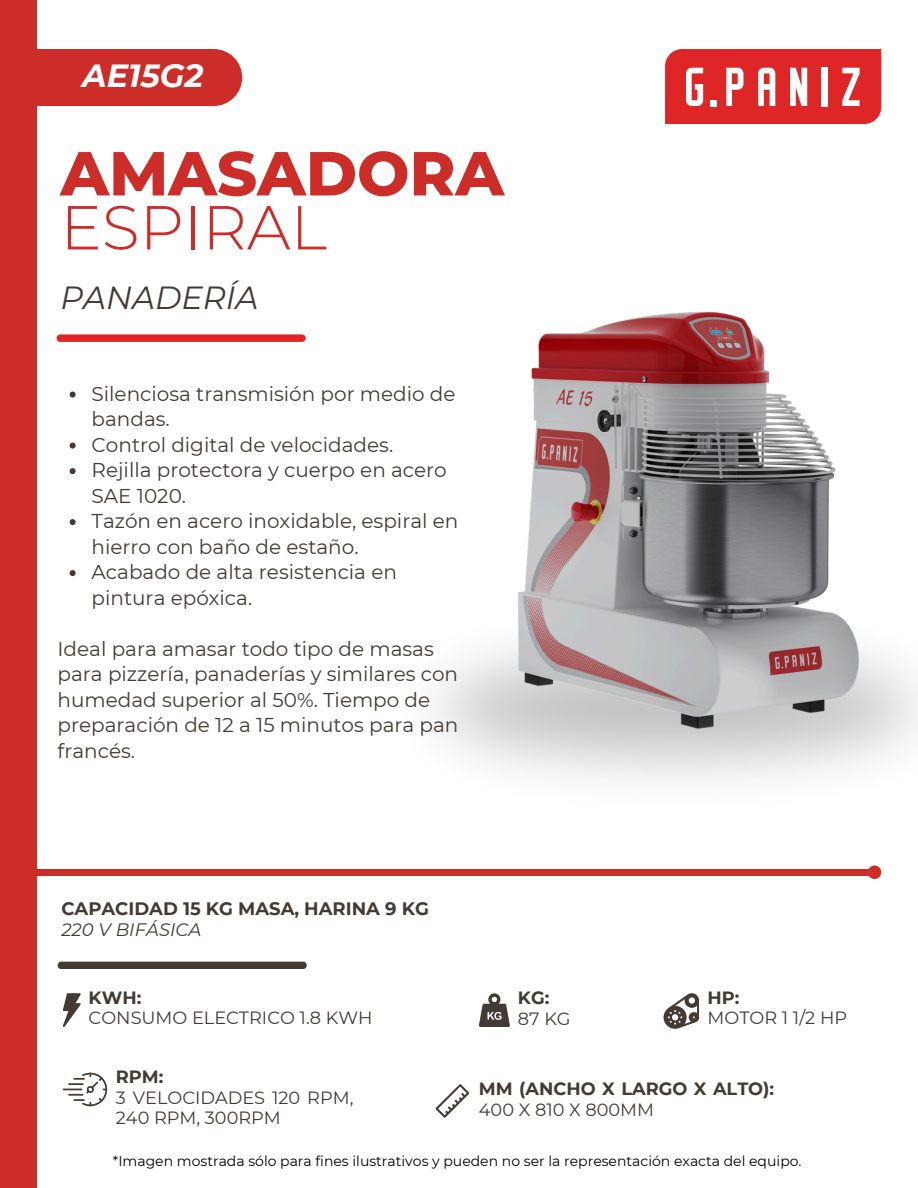
<style>
.page{position:relative;width:918px;height:1188px;background:#fff}
.page>*{position:absolute;margin:0;border:0;box-sizing:border-box;transform-origin:0 0}
.t1{font:800 62px/54px "Montserrat";color:#cc2d28}
.t2{font:italic 32px "Montserrat";color:#433a34}
.t3{font:italic 700 32px "Montserrat";color:#fff}
.t4{font:20px/25.6px "Montserrat";color:#433a34}
.t5{font:700 18px/21px "Montserrat";color:#433a34}
.t6{font:17.8px/20.6px "Montserrat";color:#433a34}
.t7{font:700 17.8px/20.6px "Montserrat";color:#433a34}
.t8{font:14px "Montserrat";color:#000}
.s1{font-weight:300}
.s2{font-weight:400;font-style:italic}
.s3{font-weight:700}
.s4{font-weight:400}
</style>
<div class="page">
<div style="left:37px;top:49px;width:205px;height:57px;background:#cc2d28"></div>
<div style="left:0;top:0;width:37px;height:1188px;background:#cc2d28"></div>
<div style="left:28px;top:869px;width:847px;height:6px;background:#cc2d28"></div>
<div style="left:868px;top:866px;width:13px;height:13px;background:#cc2d28;border-radius:50%"></div>
<div style="left:57px;top:334px;width:249px;height:8px;background:#df2626;border-radius:4px"></div>
<div style="left:58px;top:962px;width:249px;height:7px;background:#433a34;border-radius:4px"></div>
<svg style="left:63px;top:1073px;width:44px;height:33px"></svg>
<svg style="left:435px;top:1084px;width:34px;height:34px"></svg>
<svg style="left:665px;top:49px;width:216px;height:75px;background:#e34747"></svg>
<svg style="left:63px;top:993px;width:18px;height:34px"></svg>
<svg style="left:479px;top:993px;width:31px;height:34px"></svg>
<svg style="left:663px;top:993px;width:36px;height:36px"></svg>
<img style="left:479px;top:311px;width:412px;height:429px">
<svg style="left:70px;top:392px;width:6px;height:6px"></svg>
<svg style="left:70px;top:443px;width:6px;height:6px"></svg>
<svg style="left:70px;top:468px;width:6px;height:6px"></svg>
<svg style="left:70px;top:519px;width:6px;height:6px"></svg>
<svg style="left:70px;top:570px;width:6px;height:6px"></svg>
<h6 class="t3" style="left:82px;top:56px;width:123px">AE15G2</h6>
<h6 class="t1" style="left:60px;top:146px;width:445px">AMASADORA<br><span class="s1">ESPIRAL</span></h6>
<p class="t2" style="left:60px;top:278px;width:200px">PANADERÍA</p>
<h3 class="t4" style="left:92px;top:381px;width:365px">Silenciosa transmisión por medio de bandas.</h3>
<p class="t4" style="left:92px;top:432px;width:303px">Control digital de velocidades.</p>
<p class="t4" style="left:92px;top:457px;width:357px">Rejilla protectora y cuerpo en acero<br>SAE 1020.</p>
<p class="t4" style="left:92px;top:508px;width:368px">Tazón en acero inoxidable, espiral en hierro con baño de estaño.</p>
<p class="t4" style="left:92px;top:559px;width:307px">Acabado de alta resistencia en pintura epóxica.</p>
<p class="t4" style="left:58px;top:636px;width:402px">Ideal para amasar todo tipo de masas para pizzería, panaderías y similares con humedad superior al 50%. Tiempo de preparación de 12 a 15 minutos para pan francés.</p>
<h1 class="t5" style="left:61px;top:898px;width:369px">CAPACIDAD 15 KG MASA, HARINA 9 KG<br><span class="s2">220 V BIFÁSICA</span></h1>
<h4 class="t6" style="left:89px;top:987px;width:285px"><span class="s3">KWH:<br></span>CONSUMO ELECTRICO 1.8 KWH</h4>
<h6 class="t6" style="left:518px;top:987px;width:54px"><span class="s3">KG:<br></span>87 KG</h6>
<h6 class="t6" style="left:707px;top:987px;width:141px"><span class="s3">HP:<br></span>MOTOR 1 1/2 HP</h6>
<h5 class="t6" style="left:116px;top:1066px;width:239px"><span class="s3">RPM:<br></span>3 VELOCIDADES 120 RPM,<br>240 RPM, 300RPM</h5>
<h6 class="t7" style="left:479px;top:1079px;width:297px">MM (ANCHO X LARGO X ALTO):<br><span class="s4">400 X 810 X 800MM</span></h6>
<p class="t8" style="left:113px;top:1152px;width:690px">*Imagen mostrada sólo para fines ilustrativos y pueden no ser la representación exacta del equipo.</p>
</div>
